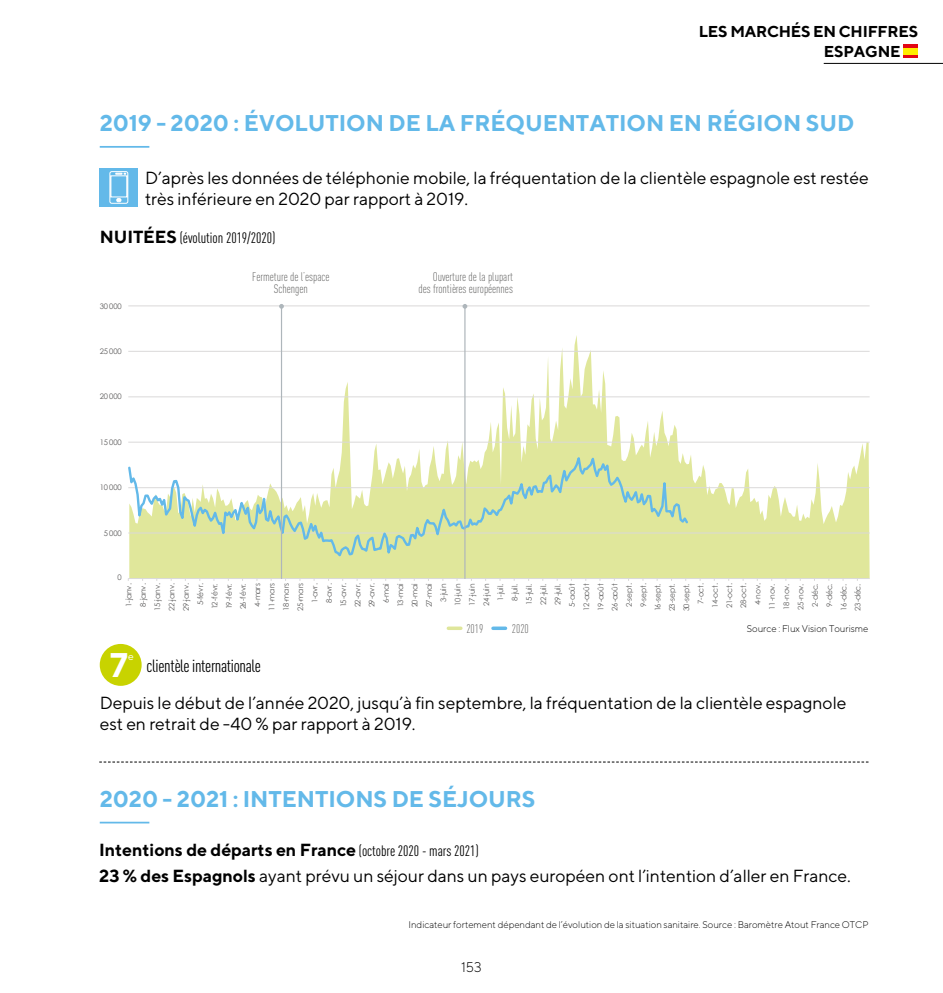
<style>
.page{position:relative;width:943px;height:993px;background:#fff}
.page>*{position:absolute;margin:0;border:0;box-sizing:border-box;transform-origin:0 0}
.t1{font:700 34.12px "TT Norms";color:#fff}
._15-Texte_courant_st{font:700 22.75px "TT Norms";letter-spacing:-.005em;color:#63b9e9}
._15-Texte_courant_st-2{font:17.5px/21px "TT Norms";letter-spacing:-.005em;color:#000}
._15-Texte_courant_st-3{font:700 17.5px "TT Norms";letter-spacing:-.005em;color:#000}
.t2{font:17.5px "DIN Cond";letter-spacing:-.02em;color:#000}
._15-Texte_courant_st-4{font:700 15.75px/19.2px "TT Norms";letter-spacing:-.015em;color:#000}
._15-Texte_courant_st-5{font:14.88px "DIN Cond";letter-spacing:-.005em;color:#000}
.t3{font:300 14px "TT Norms";color:#000}
._15-Texte_courant_st-6{font:300 12.25px "DIN Cond";letter-spacing:-.005em;color:#575756}
.t4{font:10.15px "TT Norms";color:#fff}
._15-Texte_courant_st-7{font:300 9.62px "TT Norms";letter-spacing:-.005em;color:#000}
.t5{font:7.7px/14.3px "Century Gothic";letter-spacing:-.055em;color:#5b5a5a;text-align:right}
.t6{font:7.7px "Century Gothic";letter-spacing:-.03em;color:#5b5a5a}
.s1{font-family:"TT Norms";font-weight:700;font-size:17.5px}
.s2{font-family:"DIN Cond";font-weight:400;font-size:14.88px}
.s3{font-weight:700}
</style>
<div class="page">
<div style="left:100px;top:643px;width:42px;height:42px;background:#c8d300;border-radius:50%"></div>
<hr style="left:100px;top:146px;width:49px;height:2px;background:#63b9e9">
<hr style="left:100px;top:821px;width:49px;height:2px;background:#63b9e9">
<div style="left:100px;top:168px;width:38px;height:38px;background:#63b9e9"></div>
<svg style="left:99px;top:761px;width:769px;height:1px"></svg>
<svg style="left:109px;top:171px;width:20px;height:33px"></svg>
<svg style="left:129px;top:335px;width:740px;height:243px"></svg>
<hr style="left:128px;top:532px;width:741px;height:1px;background:#dad9d9">
<hr style="left:128px;top:487px;width:741px;height:1px;background:#dad9d9">
<hr style="left:128px;top:441px;width:741px;height:1px;background:#dad9d9">
<hr style="left:128px;top:396px;width:741px;height:1px;background:#dad9d9">
<hr style="left:128px;top:351px;width:741px;height:1px;background:#dad9d9">
<hr style="left:128px;top:305px;width:741px;height:1px;background:#dad9d9">
<hr style="left:128px;top:578px;width:741px;height:1px;background:#dad9d9">
<svg style="left:128px;top:448px;width:562px;height:115px"></svg>
<hr style="left:281px;top:306px;width:1px;height:272px;background:#aeb6bb">
<svg style="left:279px;top:304px;width:5px;height:4px"></svg>
<hr style="left:464px;top:306px;width:1px;height:272px;background:#aeb6bb">
<svg style="left:462px;top:304px;width:5px;height:4px"></svg>
<svg style="left:448px;top:626px;width:13px;height:3px"></svg>
<svg style="left:493px;top:626px;width:12px;height:3px"></svg>
<hr style="left:823px;top:63px;width:120px;height:1px;background:#000">
<div style="left:903px;top:43px;width:15px;height:5px;background:#e30613"></div>
<svg style="left:903px;top:54px;width:15px;height:4px"></svg>
<div style="left:903px;top:48px;width:15px;height:6px;background:#ffed00"></div>
<p class="_15-Texte_courant_st-4" style="left:824px;top:22px;width:96px;text-indent:-125px">LES MARCHÉS EN CHIFFRES<br>ESPAGNE</p>
<p class="_15-Texte_courant_st" style="left:100px;top:109px;width:756px">2019 - 2020 : ÉVOLUTION DE LA FRÉQUENTATION EN RÉGION SUD</p>
<p class="_15-Texte_courant_st-2" style="left:145px;top:167px;width:725px">D’après les données de téléphonie mobile, la fréquentation de la clientèle espagnole est restée très inférieure en 2020 par rapport à 2019.</p>
<p class="_15-Texte_courant_st-5" style="left:100px;top:229px;width:177px"><span class="s1">NUITÉES</span> (évolution 2019/2020)</p>
<p class="t6" style="left:100px;top:301px;width:23px">30 000</p>
<p class="t6" style="left:100px;top:346px;width:23px">25 000</p>
<p class="t6" style="left:100px;top:392px;width:23px">20 000</p>
<p class="t6" style="left:100px;top:437px;width:23px">15 000</p>
<p class="t6" style="left:100px;top:482px;width:23px">10 000</p>
<p class="t6" style="left:104px;top:528px;width:19px">5 000</p>
<p class="t6" style="left:117px;top:572px;width:6px">0</p>
<p class="_15-Texte_courant_st-6" style="left:252px;top:269px;width:79px">Fermeture de l’espace</p>
<p class="_15-Texte_courant_st-6" style="left:274px;top:282px;width:35px">Schengen</p>
<p class="_15-Texte_courant_st-6" style="left:433px;top:269px;width:82px">Ouverture de la plupart</p>
<p class="_15-Texte_courant_st-6" style="left:418px;top:282px;width:96px">des frontières européennes</p>
<p class="t5" style="left:121px;top:611px;width:30px;rotate:-90deg">1-janv.<br>8-janv.<br>15-janv.<br>22-janv.<br>29-janv.<br>5-févr.<br>12-févr.<br>19-févr.<br>26-févr.<br>4-mars<br>11-mars<br>18-mars<br>25-mars<br>1-avr.<br>8-avr.<br>15-avr.<br>22-avr.<br>29-avr.<br>6-mai<br>13-mai<br>20-mai<br>27-mai<br>3-juin<br>10-juin<br>17-juin<br>24-juin<br>1-juil.<br>8-juil.<br>15-juil.<br>22-juil.<br>29-juil.<br>5-août<br>12-août<br>19-août<br>26-août<br>2-sept.<br>9-sept.<br>16-sept.<br>23-sept.<br>30-sept.<br>7-oct.<br>14-oct.<br>21-oct.<br>28-oct.<br>4-nov.<br>11-nov.<br>18-nov.<br>25-nov.<br>2-déc.<br>9-déc.<br>16-déc.<br>23-déc.</p>
<p class="t6" style="left:468px;top:617px;width:18px">2019</p>
<p class="t6" style="left:509px;top:617px;width:18px">2020</p>
<p class="_15-Texte_courant_st-6" style="left:466px;top:621px;width:18px">2019</p>
<p class="_15-Texte_courant_st-6" style="left:512px;top:621px;width:18px">2020</p>
<p class="_15-Texte_courant_st-7" style="left:746px;top:622px;width:123px">Source : Flux Vision Tourisme</p>
<p class="t1" style="left:110px;top:643px;width:20px">7</p>
<p class="t4" style="left:128px;top:650px;width:7px">e</p>
<p class="t2" style="left:147px;top:655px;width:116px">clientèle internationale</p>
<p class="_15-Texte_courant_st-2" style="left:100px;top:692px;width:748px">Depuis le début de l’année 2020, jusqu’à fin septembre, la fréquentation de la clientèle espagnole</p>
<p class="_15-Texte_courant_st-2" style="left:100px;top:713px;width:317px">est en retrait de -40 % par rapport à 2019.</p>
<p class="_15-Texte_courant_st" style="left:100px;top:784px;width:437px">2020 - 2021 : INTENTIONS DE SÉJOURS</p>
<p class="_15-Texte_courant_st-3" style="left:99px;top:838px;width:381px">Intentions de départs en France <span class="s2">(octobre 2020 - mars 2021)</span></p>
<p class="_15-Texte_courant_st-2" style="left:99px;top:864px;width:753px"><span class="s3">23 % des Espagnols</span> ayant prévu un séjour dans un pays européen ont l’intention d’aller en France.</p>
<p class="_15-Texte_courant_st-7" style="left:408px;top:918px;width:461px">Indicateur fortement dépendant de l’évolution de la situation sanitaire. Source : Baromètre Atout France OTCP</p>
<h3 class="t3" style="left:461px;top:957px;width:22px">153</h3>
</div>
